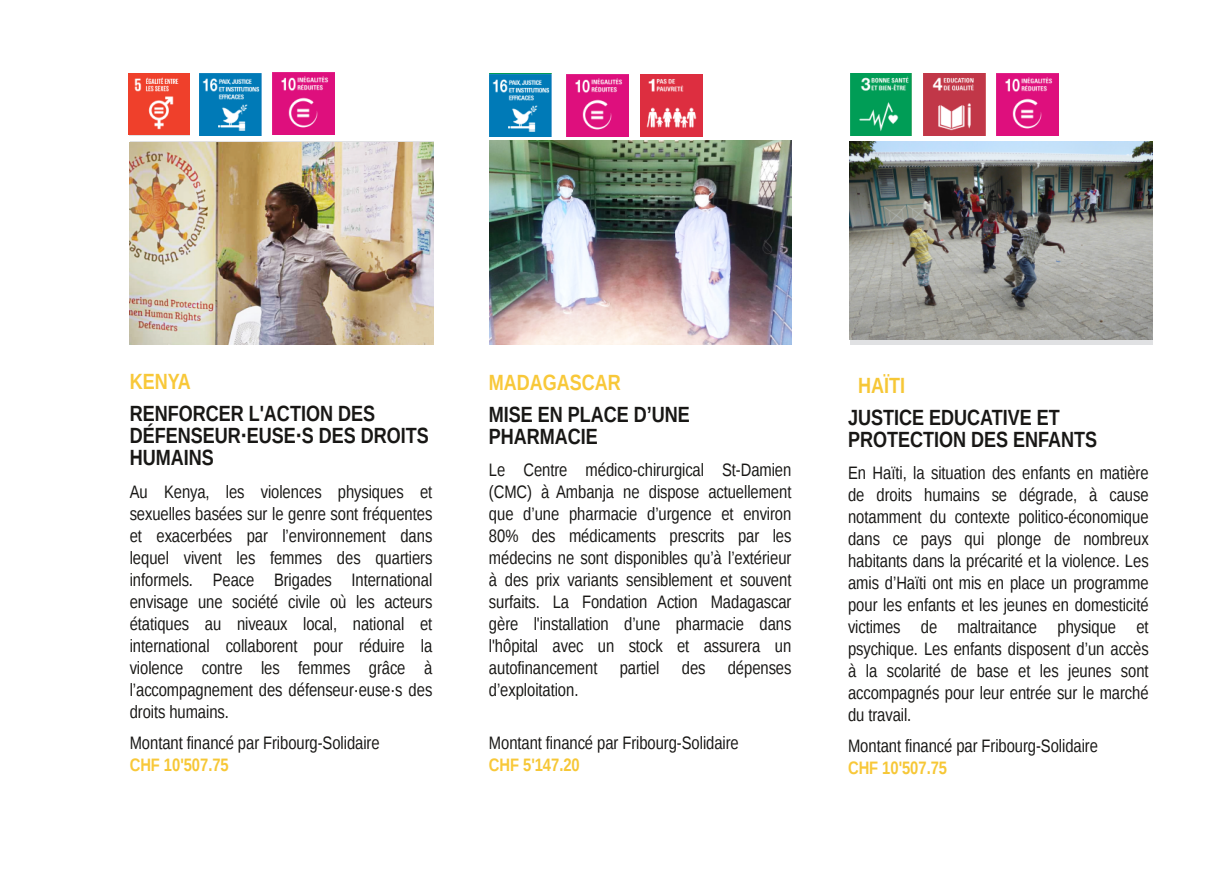
<style>
.page{position:relative;width:1225px;height:874px;background:#fff}
.page>*{position:absolute;margin:0;border:0;box-sizing:border-box;transform-origin:0 0}
.t1{font:700 22px/22px "Liberation Sans Narrow";color:#181715}
.t2{font:700 22px "Liberation Sans Narrow";color:#f8c839}
.t3{font:700 22px "Liberation Sans Narrow";color:#f6c736}
.t4{font:18px/22px "Liberation Sans Narrow";color:#181715;text-align:justify}
.s1{font-weight:700;color:#f8c839}
.s2{font-weight:700;color:#f6c736}
</style>
<div class="page">
<img style="left:130px;top:142px;width:303px;height:202px">
<img style="left:566px;top:74px;width:62px;height:62px">
<img style="left:641px;top:74px;width:62px;height:62px">
<img style="left:850px;top:73px;width:62px;height:62px">
<img style="left:490px;top:74px;width:62px;height:62px">
<img style="left:923px;top:73px;width:62px;height:62px">
<img style="left:996px;top:73px;width:62px;height:62px">
<img style="left:129px;top:73px;width:60px;height:62px">
<img style="left:272px;top:72px;width:62px;height:62px">
<img style="left:489px;top:140px;width:303px;height:204px">
<svg style="left:850px;top:339px;width:302px;height:5px;background:#d1d2d2"></svg>
<img style="left:850px;top:141px;width:302px;height:198px">
<img style="left:200px;top:74px;width:62px;height:62px">
<p class="t2" style="left:130px;top:368px;width:63px">KENYA</p>
<p class="t1" style="left:130px;top:402px;width:301px">RENFORCER L'ACTION DES<br>DÉFENSEUR∙EUSE∙S DES DROITS<br>HUMAINS</p>
<p class="t4" style="left:130px;top:479px;width:304px">Au Kenya, les violences physiques et sexuelles basées sur le genre sont fréquentes et exacerbées par l’environnement dans lequel vivent les femmes des quartiers informels. Peace Brigades International envisage une société civile où les acteurs étatiques au niveaux local, national et international collaborent pour réduire la violence contre les femmes grâce à l’accompagnement des défenseur∙euse∙s des droits humains.</p>
<p class="t4" style="left:130px;top:730px;width:251px">Montant financé par Fribourg-Solidaire<br><span class="s1">CHF</span> <span class="s2">10'507.75</span></p>
<p class="t2" style="left:489px;top:369px;width:134px">MADAGASCAR</p>
<p class="t1" style="left:489px;top:402px;width:203px">MISE EN PLACE D’UNE<br>PHARMACIE</p>
<p class="t4" style="left:489px;top:458px;width:304px">Le Centre médico-chirurgical St-Damien (CMC) à Ambanja ne dispose actuellement que d’une pharmacie d’urgence et environ 80% des médicaments prescrits par les médecins ne sont disponibles qu’à l’extérieur à des prix variants sensiblement et souvent surfaits. La Fondation Action Madagascar gère l'installation d’une pharmacie dans l'hôpital avec un stock et assurera un autofinancement partiel des dépenses d’exploitation.</p>
<p class="t4" style="left:489px;top:731px;width:251px">Montant financé par Fribourg-Solidaire<br><span class="s1">CHF</span> <span class="s2">5'147.20</span></p>
<p class="t3" style="left:858px;top:372px;width:49px">HAÏTI</p>
<p class="t1" style="left:848px;top:406px;width:251px">JUSTICE EDUCATIVE ET<br>PROTECTION DES ENFANTS</p>
<p class="t4" style="left:848px;top:461px;width:302px">En Haïti, la situation des enfants en matière de droits humains se dégrade, à cause notamment du contexte politico-économique dans ce pays qui plonge de nombreux habitants dans la précarité et la violence. Les amis d’Haïti ont mis en place un programme pour les enfants et les jeunes en domesticité victimes de maltraitance physique et psychique. Les enfants disposent d’un accès à la scolarité de base et les jeunes sont accompagnés pour leur entrée sur le marché du travail.</p>
<p class="t4" style="left:848px;top:734px;width:251px">Montant financé par Fribourg-Solidaire<br><span class="s1">CHF</span> <span class="s2">10'507.75</span></p>
</div>
